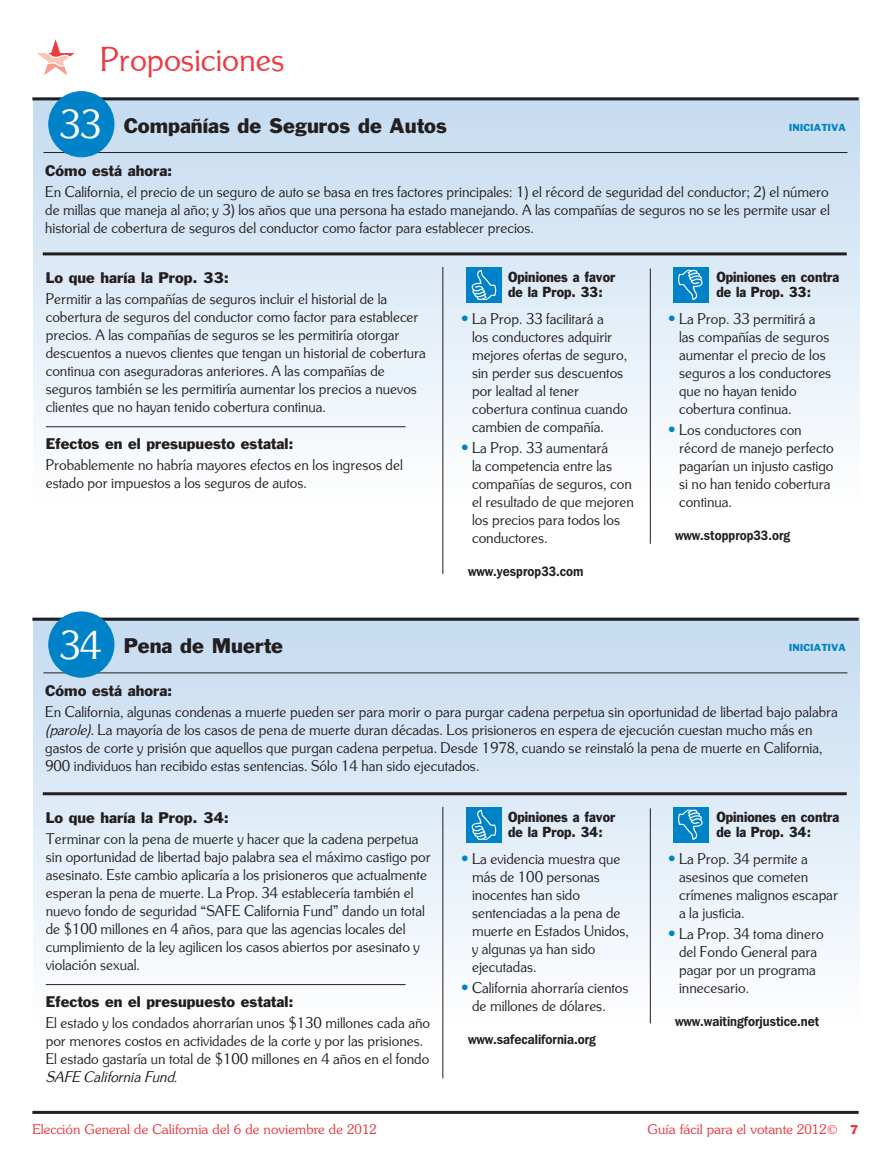
<style>
.page{position:relative;width:891px;height:1161px;background:#fff}
.page>*{position:absolute;margin:0;border:0;box-sizing:border-box;transform-origin:0 0}
.Prop_Numbers-Reverse{font:42px "Souvenir Got URWT";color:#fff}
.Page_Headers{font:36px "Souvenir Got URWT";color:#ee3a41}
.prop_title{font:19.5px "Franklin Gothic";color:#231f20}
.prop_text{font:16.2px/18px "Souvenir Got URWT";color:#231f20}
.prop_sub{font:14.25px "Franklin Gothic";color:#231f20}
.Effect_on_Government{font:14.25px "Franklin Gothic";color:#231f20}
.prop_sub-2{font:13.5px/15px "Franklin Gothic";color:#231f20;scale:.9 1}
.Candidate_Name{font:600 13.5px "Franklin Gothic IT Cby BT";color:#231f20;scale:.9 1}
.t1{font:300 13.5px "Souvenir IT Cby BT";color:#ee3a41}
.Prop_Initiative_-_Su{font:9.45px "Franklin Gothic";color:#0082c8}
.s1{font-family:"Franklin Gothic";font-size:15px;color:#0082c8}
.s2{font-style:italic}
.s3{font-family:"Franklin Gothic";font-weight:400;font-size:12px}
</style>
<div class="page">
<div style="left:33px;top:98px;width:826px;height:405px;background:linear-gradient(to bottom,#c3d9ee,#feffff)"></div>
<div style="left:467px;top:267px;width:35px;height:36px;background:#0082c8"></div>
<svg style="left:472px;top:270px;width:24px;height:30px"></svg>
<div style="left:673px;top:267px;width:35px;height:36px;background:#0082c8"></div>
<svg style="left:678px;top:270px;width:25px;height:30px"></svg>
<hr style="left:44px;top:152px;width:804px;height:1px;background:#231f20">
<hr style="left:43px;top:252px;width:804px;height:3px;background:#231f20">
<hr style="left:442px;top:267px;width:1px;height:307px;background:#231f20">
<hr style="left:650px;top:268px;width:1px;height:276px;background:#231f20">
<hr style="left:46px;top:426px;width:360px;height:1px;background:#231f20">
<hr style="left:32px;top:97px;width:827px;height:3px;background:#231f20">
<div style="left:49px;top:92px;width:65px;height:65px;background:#0082c8;border-radius:50%"></div>
<div style="left:49px;top:91px;width:65px;height:66px;border:1px solid #0082c8;border-radius:50%"></div>
<div style="left:33px;top:618px;width:826px;height:405px;background:linear-gradient(to bottom,#c2d9ee,#feffff)"></div>
<div style="left:467px;top:807px;width:35px;height:35px;background:#0082c8"></div>
<svg style="left:472px;top:810px;width:24px;height:30px"></svg>
<div style="left:673px;top:807px;width:35px;height:35px;background:#0082c8"></div>
<svg style="left:678px;top:810px;width:25px;height:30px"></svg>
<hr style="left:44px;top:673px;width:804px;height:1px;background:#231f20">
<hr style="left:43px;top:792px;width:804px;height:3px;background:#231f20">
<hr style="left:442px;top:807px;width:1px;height:271px;background:#231f20">
<hr style="left:650px;top:808px;width:1px;height:215px;background:#231f20">
<hr style="left:46px;top:984px;width:360px;height:1px;background:#231f20">
<hr style="left:32px;top:618px;width:827px;height:3px;background:#231f20">
<div style="left:49px;top:612px;width:65px;height:65px;background:#0082c8;border-radius:50%"></div>
<div style="left:49px;top:612px;width:65px;height:65px;border:1px solid #0082c8;border-radius:50%"></div>
<hr style="left:32px;top:1111px;width:827px;height:3px;background:#231f20">
<svg style="left:37px;top:39px;width:38px;height:37px"></svg>
<p class="Page_Headers" style="left:100px;top:38px;width:186px">Proposiciones</p>
<p class="Prop_Numbers-Reverse" style="left:59px;top:100px;width:44px">33</p>
<p class="prop_title" style="left:124px;top:113px;width:325px">Compañías de Seguros de Autos</p>
<p class="Prop_Initiative_-_Su" style="left:789px;top:121px;width:59px">INICIATIVA</p>
<p class="prop_sub" style="left:45px;top:161px;width:129px">Cómo está ahora:</p>
<p class="prop_text" style="left:45px;top:183px;width:786px;text-align:justify">En California, el precio de un seguro de auto se basa en tres factores principales: 1) el récord de seguridad del conductor; 2) el número de millas que maneja al año; y 3) los años que una persona ha estado manejando. A las compañías de seguros no se les permite usar el historial de cobertura de seguros del conductor como factor para establecer precios.</p>
<p class="prop_sub" style="left:46px;top:268px;width:185px">Lo que haría la Prop. 33:</p>
<p class="prop_text" style="left:46px;top:290px;width:382px">Permitir a las compañías de seguros incluir el historial de la cobertura de seguros del conductor como factor para establecer precios. A las compañías de seguros se les permitiría otorgar descuentos a nuevos clientes que tengan un historial de cobertura continua con aseguradoras anteriores. A las compañías de seguros también se les permitiría aumentar los precios a nuevos clientes que no hayan tenido cobertura continua.</p>
<p class="Effect_on_Government" style="left:46px;top:434px;width:249px">Efectos en el presupuesto estatal:</p>
<p class="prop_text" style="left:46px;top:456px;width:359px">Probablemente no habría mayores efectos en los ingresos del estado por impuestos a los seguros de autos.</p>
<p class="Prop_Numbers-Reverse" style="left:59px;top:620px;width:44px">34</p>
<p class="prop_title" style="left:124px;top:633px;width:161px">Pena de Muerte</p>
<p class="prop_sub-2" style="left:508px;top:270px;width:121px">Opiniones a favor de la Prop. 33:</p>
<p class="prop_text" style="left:472px;top:310px;width:157px;text-indent:-11px"><span class="s1">•</span> La Prop. 33 facilitará a<br>los conductores adquirir mejores ofertas de seguro, sin perder sus descuentos por lealtad al tener cobertura continua cuando cambien de compañía.</p>
<p class="prop_text" style="left:472px;top:439px;width:163px;text-indent:-11px"><span class="s1">•</span> La Prop. 33 aumentará<br>la competencia entre las compañías de seguros, con el resultado de que mejoren los precios para todos los conductores.</p>
<p class="Candidate_Name" style="left:468px;top:563px;width:130px">www.yesprop33.com</p>
<p class="prop_sub-2" style="left:716px;top:270px;width:138px">Opiniones en contra de la Prop. 33:</p>
<p class="prop_text" style="left:679px;top:310px;width:154px;text-indent:-11px"><span class="s1">•</span> La Prop. 33 permitirá a las compañías de seguros aumentar el precio de los seguros a los conductores que no hayan tenido cobertura continua.</p>
<p class="prop_text" style="left:679px;top:421px;width:156px;text-indent:-11px"><span class="s1">•</span> Los conductores con récord de manejo perfecto pagarían un injusto castigo si no han tenido cobertura continua.</p>
<p class="Candidate_Name" style="left:675px;top:527px;width:130px">www.stopprop33.org</p>
<p class="Prop_Initiative_-_Su" style="left:789px;top:642px;width:59px">INICIATIVA</p>
<p class="prop_sub" style="left:45px;top:682px;width:129px">Cómo está ahora:</p>
<p class="prop_text" style="left:45px;top:703px;width:794px">En California, algunas condenas a muerte pueden ser para morir o para purgar cadena perpetua sin oportunidad de libertad bajo palabra <span class="s2">(parole)</span>. La mayoría de los casos de pena de muerte duran décadas. Los prisioneros en espera de ejecución cuestan mucho más en gastos de corte y prisión que aquellos que purgan cadena perpetua. Desde 1978, cuando se reinstaló la pena de muerte en California, 900 individuos han recibido estas sentencias. Sólo 14 han sido ejecutados.</p>
<p class="prop_sub" style="left:46px;top:808px;width:185px">Lo que haría la Prop. 34:</p>
<p class="prop_text" style="left:46px;top:829px;width:387px">Terminar con la pena de muerte y hacer que la cadena perpetua sin oportunidad de libertad bajo palabra sea el máximo castigo por asesinato. Este cambio aplicaría a los prisioneros que actualmente esperan la pena de muerte. La Prop. 34 establecería también el nuevo fondo de seguridad “SAFE California Fund” dando un total de $100 millones en 4 años, para que las agencias locales del cumplimiento de la ley agilicen los casos abiertos por asesinato y violación sexual.</p>
<p class="Effect_on_Government" style="left:46px;top:992px;width:249px">Efectos en el presupuesto estatal:</p>
<p class="prop_text" style="left:46px;top:1013px;width:386px">El estado y los condados ahorrarían unos $130 millones cada año por menores costos en actividades de la corte y por las prisiones.<br>El estado gastaría un total de $100 millones en 4 años en el fondo <span class="s2">SAFE California Fund.</span></p>
<p class="prop_sub-2" style="left:508px;top:810px;width:121px">Opiniones a favor de la Prop. 34:</p>
<p class="prop_text" style="left:472px;top:849px;width:158px;text-indent:-11px"><span class="s1">•</span> La evidencia muestra que más de 100 personas inocentes han sido sentenciadas a la pena de muerte en Estados Unidos, y algunas ya han sido ejecutadas.</p>
<p class="prop_text" style="left:472px;top:979px;width:158px;text-indent:-11px"><span class="s1">•</span> California ahorraría cientos de millones de dólares.</p>
<p class="Candidate_Name" style="left:468px;top:1031px;width:144px">www.safecalifornia.org</p>
<p class="prop_sub-2" style="left:716px;top:809px;width:138px">Opiniones en contra de la Prop. 34:</p>
<p class="prop_text" style="left:679px;top:849px;width:160px;text-indent:-11px"><span class="s1">•</span> La Prop. 34 permite a asesinos que cometen crímenes malignos escapar a la justicia.</p>
<p class="prop_text" style="left:679px;top:925px;width:146px;text-indent:-11px"><span class="s1">•</span> La Prop. 34 toma dinero del Fondo General para pagar por un programa innecesario.</p>
<p class="Candidate_Name" style="left:675px;top:1013px;width:162px">www.waitingforjustice.net</p>
<p class="t1" style="left:32px;top:1121px;width:346px">Elección General de California del 6 de noviembre de 2012</p>
<p class="t1" style="left:648px;top:1121px;width:212px">Guía fácil para el votante 2012© <span class="s3">7</span></p>
</div>
